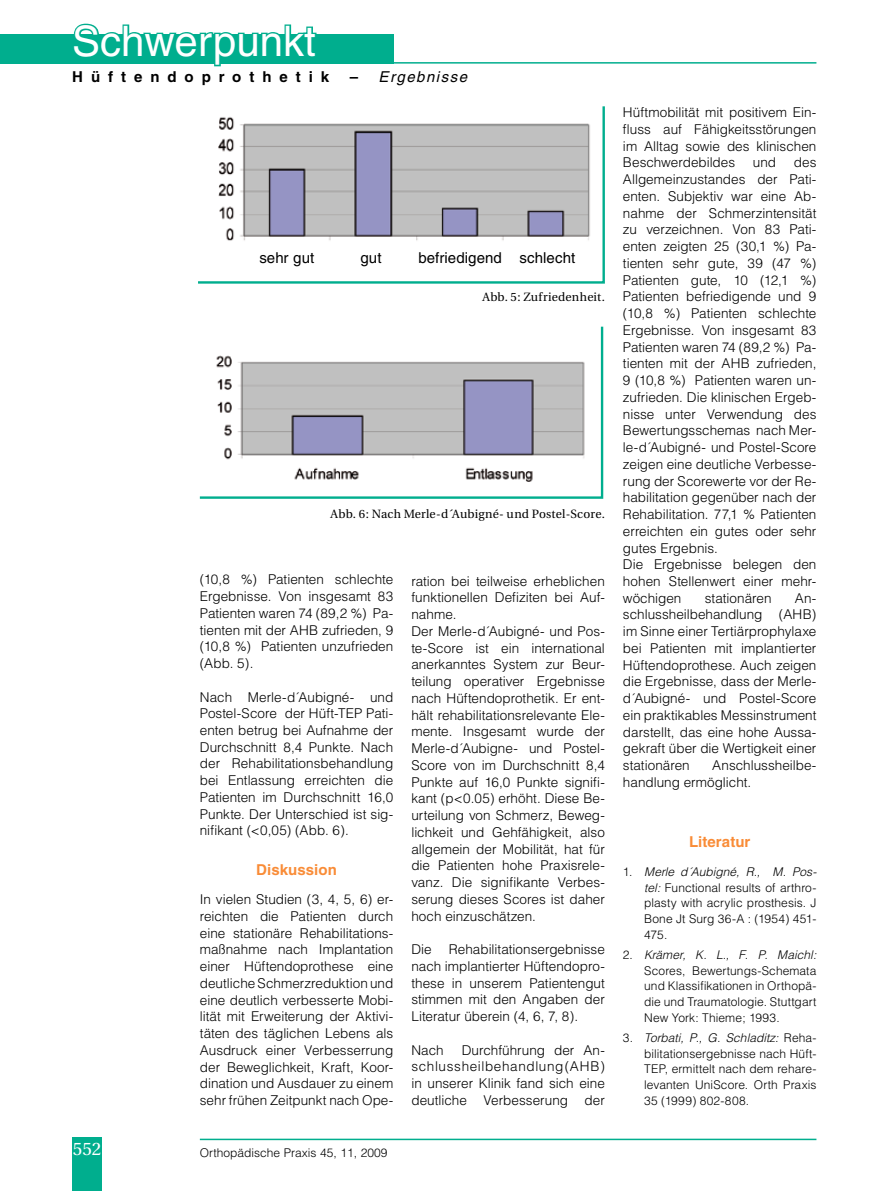
<style>
.page{position:relative;width:893px;height:1191px;background:#fff}
.page>*{position:absolute;margin:0;border:0;box-sizing:border-box;transform-origin:0 0}
.t1{font:42px "Helvetica";color:#fff}
.t2{font:18px "Utopia";color:#fff}
.t3{font:15px "Helvetica";letter-spacing:.005em;color:#000}
.t4{font:700 15px "Helvetica";letter-spacing:.005em;color:#f98c37}
.t5{font:700 15px "Helvetica";letter-spacing:.53em;color:#000}
.t6{font:italic 15px "Helvetica";letter-spacing:.1em;color:#000}
.t7{font:300 13.5px/16.8px "Helvetica";color:#000;text-align:justify}
.t8{font:300 12px/15.8px "Helvetica";letter-spacing:.005em;color:#000;text-align:justify}
.t9{font:12px "Utopia";letter-spacing:.015em;color:#000}
.s1{font-weight:700;font-style:normal}
.s2{font-style:italic}
</style>
<div class="page">
<hr style="left:72px;top:62px;width:744px;height:2px;background:#00ae8e">
<div style="left:0;top:34px;width:393px;height:30px;background:#00ae8e"></div>
<svg style="left:73px;top:23px;width:244px;height:44px"></svg>
<hr style="left:200px;top:1138px;width:616px;height:2px;background:#00ae8e">
<div style="left:72px;top:1136px;width:30px;height:55px;background:#00ae8e"></div>
<svg style="left:199px;top:326px;width:405px;height:173px"></svg>
<svg style="left:198px;top:106px;width:407px;height:178px"></svg>
<img style="left:207px;top:110px;width:391px;height:165px">
<div style="left:419px;top:251px;width:94px;height:18px;background:#fff"></div>
<div style="left:519px;top:251px;width:66px;height:18px;background:#fff"></div>
<div style="left:360px;top:251px;width:43px;height:18px;background:#fff"></div>
<div style="left:259px;top:251px;width:64px;height:18px;background:#fff"></div>
<h1 class="t1" style="left:72px;top:17px;width:245px">Schwerpunkt</h1>
<p class="t5" style="left:72px;top:67px;width:258px">Hüftendoprothetik</p>
<p class="t6" style="left:350px;top:68px;width:119px"><span class="s1">–</span> Ergebnisse</p>
<p class="t3" style="left:259px;top:249px;width:56px">sehr gut</p>
<p class="t3" style="left:360px;top:249px;width:23px">gut</p>
<p class="t3" style="left:419px;top:249px;width:158px">befriedigend schlecht</p>
<p class="t9" style="left:482px;top:290px;width:124px">Abb. 5: Zufriedenheit.</p>
<p class="t9" style="left:331px;top:507px;width:276px">Abb. 6: Nach Merle-d´Aubigné- und Postel-Score.</p>
<h2 class="t2" style="left:73px;top:1139px;width:30px">552</h2>
<p class="t7" style="left:200px;top:571px;width:195px">(10,8 %) Patienten schlechte Ergebnisse. Von insgesamt 83<br>Patienten waren 74 (89,2 %) Pa&shy;tienten mit der AHB zufrieden, 9 (10,8 %) Patienten unzufrieden (Abb. 5).</p>
<p class="t7" style="left:200px;top:688px;width:195px">Nach Merle-d´Aubigné- und Postel-Score der Hüft-TEP Pati&shy;enten betrug bei Aufnahme der Durchschnitt 8,4 Punkte. Nach der Rehabilitationsbehandlung bei Entlassung erreichten die Patienten im Durchschnitt 16,0<br>Punkte. Der Unterschied ist sig&shy;nifikant (&lt;0,05) (Abb. 6).</p>
<p class="t4" style="left:256px;top:860px;width:82px">Diskussion</p>
<p class="t7" style="left:200px;top:891px;width:195px">In vielen Studien (3, 4, 5, 6) er&shy;reichten die Patienten durch eine stationäre Rehabilitations&shy;maßnahme nach Implantation einer Hüftendoprothese eine deutliche Schmerzreduktion und eine deutlich verbesserte Mobi&shy;lität mit Erweiterung der Aktivi&shy;täten des täglichen Lebens als Ausdruck einer Verbesserrung der Beweglichkeit, Kraft, Koor&shy;dination und Ausdauer zu einem sehr frühen Zeitpunkt nach Ope-</p>
<p class="t8" style="left:200px;top:1144px;width:189px">Orthopädische Praxis 45, 11, 2009</p>
<p class="t7" style="left:411px;top:572px;width:195px;text-align:left">ration bei teilweise erheblichen funktionellen Defiziten bei Auf&shy;nahme.<br>Der Merle-d´Aubigné- und Pos&shy;te-Score ist ein international anerkanntes System zur Beur&shy;teilung operativer Ergebnisse nach Hüftendoprothetik. Er ent&shy;hält rehabilitationsrelevante Ele&shy;mente. Insgesamt wurde der<br>Merle-d´Aubigne- und Postel-<br>Score von im Durchschnitt 8,4<br>Punkte auf 16,0 Punkte signifi&shy;kant (p&lt;0.05) erhöht. Diese Be&shy;urteilung von Schmerz, Beweg&shy;lichkeit und Gehfähigkeit, also allgemein der Mobilität, hat für die Patienten hohe Praxisrele&shy;vanz. Die signifikante Verbes&shy;serung dieses Scores ist daher hoch einzuschätzen.</p>
<p class="t7" style="left:411px;top:940px;width:22px">Die</p>
<p class="t7" style="left:411px;top:940px;width:195px;text-indent:37px">Rehabilitationsergebnisse nach implantierter Hüftendopro&shy;these in unserem Patientengut stimmen mit den Angaben der Literatur überein (4, 6, 7, 8).</p>
<p class="t7" style="left:411px;top:1041px;width:34px">Nach</p>
<p class="t7" style="left:411px;top:1041px;width:195px;text-indent:50px">Durchführung der An&shy;schlussheilbehandlung(AHB) in unserer Klinik fand sich eine deutliche Verbesserung der</p>
<p class="t7" style="left:623px;top:104px;width:195px">Hüftmobilität mit positivem Ein&shy;fluss auf Fähigkeitsstörungen im Alltag sowie des klinischen Beschwerdebildes</p>
<p class="t7" style="left:623px;top:154px;width:195px;text-align:left;text-indent:171px">des<br>Allgemeinzustandes der Pati&shy;enten. Subjektiv war eine Ab&shy;nahme der Schmerzintensität zu verzeichnen. Von 83 Pati&shy;enten zeigten 25 (30,1 %) Pa&shy;tienten sehr gute, 39 (47 %)<br>Patienten gute, 10 (12,1 %)<br>Patienten befriedigende und 9 (10,8 %) Patienten schlechte<br>Ergebnisse. Von insgesamt 83<br>Patienten waren 74 (89,2 %) Pa&shy;tienten mit der AHB zufrieden,<br>9 (10,8 %) Patienten waren un&shy;zufrieden. Die klinischen Ergeb&shy;nisse unter Verwendung des<br>Bewertungsschemas nach Mer&shy;le-d´Aubigné- und Postel-Score zeigen eine deutliche Verbesse&shy;rung der Scorewerte vor der Re&shy;habilitation gegen-über nach der<br>Rehabilitation. 77,1 % Patienten erreichten ein gutes oder sehr gutes Ergebnis.<br>Die Ergebnisse belegen den hohen Stellenwert einer mehr&shy;wöchigen</p>
<p class="t7" style="left:753px;top:154px;width:25px">und</p>
<p class="t7" style="left:623px;top:589px;width:195px;text-align:left;text-indent:172px">An&shy;schlussheilbehandlung (AHB) im Sinne einer Tertiärprophylaxe bei Patienten mit implantierter<br>Hüft-endoprothese. Auch zeigen die Ergebnisse, dass der Merle&shy;d´Aubigné- und Postel-Score ein praktikables Messinstrument darstellt, das eine hohe Aussa&shy;gekraft über die Wertigkeit einer stationären</p>
<p class="t7" style="left:705px;top:589px;width:68px">stationären</p>
<p class="t7" style="left:623px;top:757px;width:195px;text-indent:89px">Anschlussheilbe&shy;handlung ermöglicht.</p>
<p class="t4" style="left:689px;top:832px;width:63px">Literatur</p>
<p class="t8" style="left:644px;top:863px;width:174px;text-indent:-21px">1. <span class="s2">Merle d´Aubigné, R., M. Pos&shy;tel:</span> Functional results of arthro&shy;plasty with acrylic prosthesis. J Bone Jt Surg 36-A : (1954) 451- 475.</p>
<p class="t8" style="left:644px;top:946px;width:174px;text-indent:-21px">2. <span class="s2">Krämer, K. L., F. P. Maichl:<br></span>Scores, Bewertungs-Schemata und Klassifikationen in Orthopä&shy;die und Traumatologie. Stuttgart New York: Thieme; 1993.</p>
<p class="t8" style="left:644px;top:1029px;width:174px;text-indent:-21px">3. <span class="s2">Torbati, P., G. Schladitz:</span> Reha&shy;bilitationsergebnisse nach Hüft-TEP, ermittelt nach dem rehare&shy;levanten UniScore. Orth Praxis 35 (1999) 802-808.</p>
</div>
